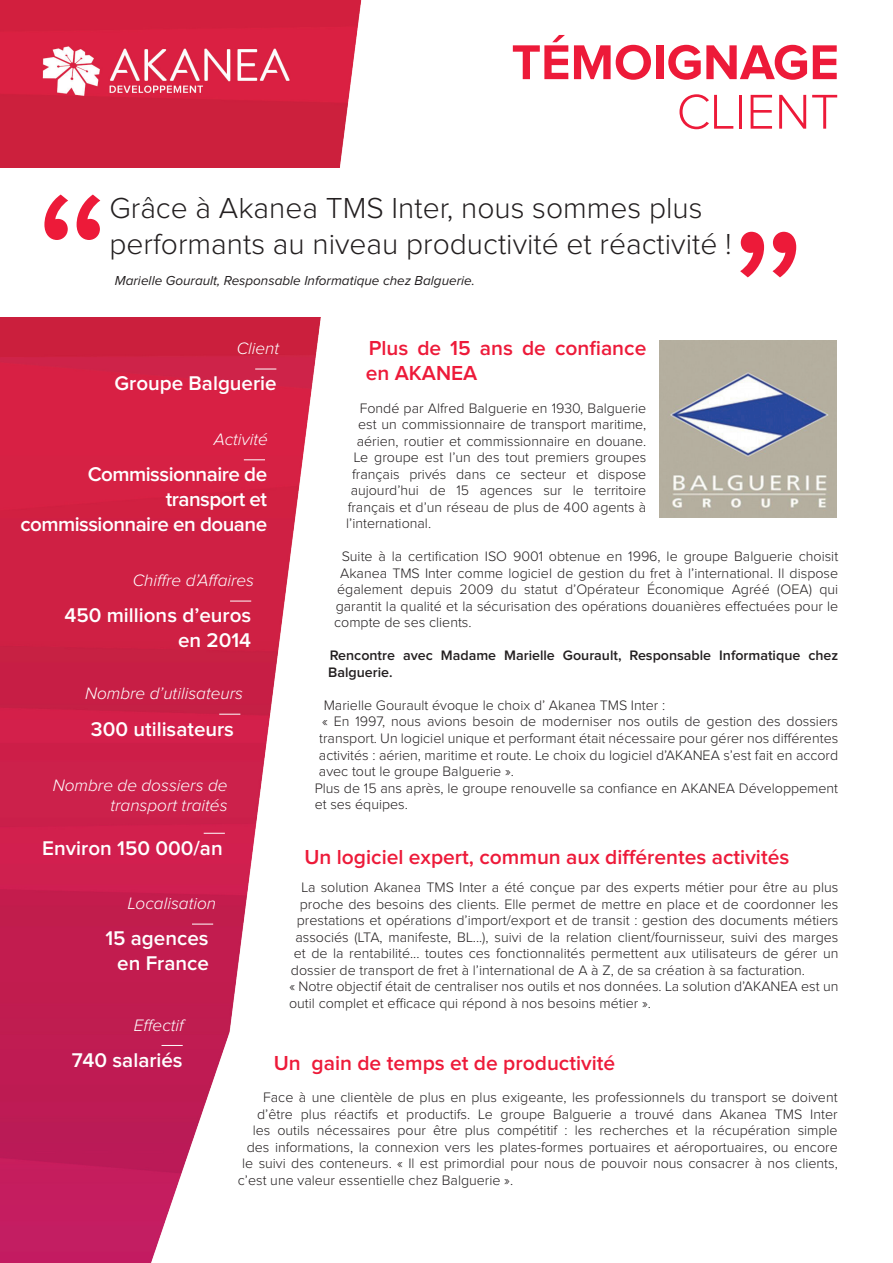
<style>
.page{position:relative;width:893px;height:1263px;background:#fff}
.page>*{position:absolute;margin:0;border:0;box-sizing:border-box;transform-origin:0 0}
.t1{font:700 50.7px "Proxima Nova";color:#ed1a39}
.t2{font:300 50.7px "Proxima Nova";color:#ed1a39}
.t3{font:300 30px/36px "Proxima Nova";color:#231f20}
.t4{font:600 21px/25.2px "Proxima Nova";color:#ed1a39}
.t5{font:600 20.55px "Proxima Nova";color:#fff}
.t6{font:600 20.55px "Proxima Nova";letter-spacing:-.025em;color:#fff}
.t7{font:italic 300 17.1px/20.5px "Proxima Nova";color:#fff;text-align:right}
.t8{font:300 14.25px/16.5px "Proxima Nova";color:#231f20}
.t9{font:600 14.25px "Proxima Nova";color:#231f20}
.t10{font:italic 13.5px "Proxima Nova";color:#231f20}
</style>
<div class="page">
<img style="left:0;top:0;width:362px;height:1263px">
<div style="left:0;top:168px;width:893px;height:149px;background:#fff"></div>
<svg style="left:44px;top:195px;width:56px;height:45px"></svg>
<svg style="left:740px;top:232px;width:56px;height:45px"></svg>
<svg style="left:255px;top:369px;width:21px;height:1px"></svg>
<svg style="left:244px;top:460px;width:21px;height:1px"></svg>
<svg style="left:230px;top:601px;width:21px;height:1px"></svg>
<svg style="left:219px;top:714px;width:21px;height:1px"></svg>
<svg style="left:204px;top:833px;width:21px;height:1px"></svg>
<svg style="left:192px;top:924px;width:21px;height:1px"></svg>
<svg style="left:162px;top:1045px;width:21px;height:1px"></svg>
<svg style="left:201px;top:1031px;width:82px;height:232px"></svg>
<img style="left:659px;top:340px;width:178px;height:178px">
<svg style="left:279px;top:317px;width:83px;height:726px"></svg>
<p class="t1" style="left:512px;top:39px;width:329px">TÉMOIGNAGE</p>
<p class="t2" style="left:677px;top:89px;width:164px">CLIENT</p>
<p class="t3" style="left:109px;top:192px;width:624px">Grâce à Akanea TMS Inter, nous sommes plus performants au niveau productivité et réactivité !</p>
<p class="t10" style="left:115px;top:274px;width:361px">Marielle Gourault, Responsable Informatique chez Balguerie.</p>
<p class="t7" style="left:237px;top:339px;width:44px">Client</p>
<p class="t5" style="left:114px;top:374px;width:164px">Groupe Balguerie</p>
<p class="t7" style="left:214px;top:430px;width:56px">Activité</p>
<p class="t6" style="left:88px;top:465px;width:181px">Commissionnaire de</p>
<p class="t6" style="left:166px;top:490px;width:103px">transport et</p>
<p class="t6" style="left:20px;top:514px;width:248px">commissionnaire en douane</p>
<p class="t7" style="left:133px;top:571px;width:123px">Chiffre d’Affaires</p>
<p class="t5" style="left:64px;top:606px;width:188px">450 millions d’euros</p>
<p class="t5" style="left:178px;top:631px;width:75px">en 2014</p>
<p class="t7" style="left:85px;top:684px;width:160px">Nombre d’utilisateurs</p>
<p class="t5" style="left:91px;top:719px;width:145px">300 utilisateurs</p>
<p class="t7" style="left:53px;top:775px;width:176px">Nombre de dossiers de transport traités</p>
<p class="t5" style="left:42px;top:838px;width:182px">Environ 150 000/an</p>
<p class="t7" style="left:128px;top:894px;width:90px">Localisation</p>
<p class="t5" style="left:105px;top:929px;width:105px">15 agences</p>
<p class="t5" style="left:117px;top:954px;width:93px">en France</p>
<p class="t4" style="left:366px;top:336px;width:282px">Plus de 15 ans de confiance en AKANEA</p>
<p class="t8" style="left:360px;top:401px;width:288px">Fondé par Alfred Balguerie en 1930, Balguerie</p>
<p class="t8" style="left:358px;top:417px;width:290px">est un commissionnaire de transport maritime,</p>
<p class="t8" style="left:357px;top:434px;width:291px">aérien, routier et commissionnaire en douane.</p>
<p class="t8" style="left:354px;top:450px;width:294px">Le groupe est l’un des tout premiers groupes</p>
<p class="t8" style="left:352px;top:467px;width:296px">français privés dans ce secteur et dispose</p>
<p class="t8" style="left:351px;top:483px;width:297px">aujourd’hui de 15 agences sur le territoire</p>
<p class="t8" style="left:348px;top:500px;width:300px">français et d’un réseau de plus de 400 agents à</p>
<p class="t8" style="left:346px;top:516px;width:86px">l’international.</p>
<p class="t8" style="left:342px;top:549px;width:498px">Suite à la certification ISO 9001 obtenue en 1996, le groupe Balguerie choisit</p>
<p class="t8" style="left:340px;top:566px;width:500px">Akanea TMS Inter comme logiciel de gestion du fret à l’international. Il dispose</p>
<p class="t8" style="left:337px;top:582px;width:503px">également depuis 2009 du statut d’Opérateur Économique Agréé (OEA) qui</p>
<p class="t8" style="left:336px;top:599px;width:504px">garantit la qualité et la sécurisation des opérations douanières effectuées pour le</p>
<p class="t8" style="left:334px;top:615px;width:139px">compte de ses clients.</p>
<p class="t9" style="left:330px;top:649px;width:510px">Rencontre avec Madame Marielle Gourault, Responsable Informatique chez</p>
<p class="t9" style="left:328px;top:666px;width:66px">Balguerie.</p>
<p class="t8" style="left:324px;top:698px;width:343px">Marielle Gourault évoque le choix d’ Akanea TMS Inter :</p>
<p class="t8" style="left:319px;top:714px;width:521px;text-align:justify">« En 1997, nous avions besoin de moderniser nos outils de gestion des dossiers transport. Un logiciel unique et performant était nécessaire pour gérer nos différentes activités : aérien, maritime et route. Le choix du logiciel d’AKANEA s’est fait en accord avec tout le groupe Balguerie ».</p>
<p class="t8" style="left:315px;top:780px;width:525px">Plus de 15 ans après, le groupe renouvelle sa confiance en AKANEA Développement et ses équipes.</p>
<p class="t4" style="left:304px;top:845px;width:486px">Un logiciel expert, commun aux différentes activités</p>
<p class="t8" style="left:301px;top:880px;width:538px">La solution Akanea TMS Inter a été conçue par des experts métier pour être au plus</p>
<p class="t8" style="left:300px;top:896px;width:540px">proche des besoins des clients. Elle permet de mettre en place et de coordonner les</p>
<p class="t8" style="left:297px;top:913px;width:543px">prestations et opérations d’import/export et de transit : gestion des documents métiers</p>
<p class="t8" style="left:295px;top:929px;width:545px">associés (LTA, manifeste, BL...), suivi de la relation client/fournisseur, suivi des marges</p>
<p class="t8" style="left:294px;top:946px;width:546px">et de la rentabilité... toutes ces fonctionnalités permettent aux utilisateurs de gérer un</p>
<p class="t8" style="left:291px;top:962px;width:516px">dossier de transport de fret à l’international de A à Z, de sa création à sa facturation.</p>
<p class="t8" style="left:289px;top:979px;width:551px">« Notre objectif était de centraliser nos outils et nos données. La solution d’AKANEA est un outil complet et efficace qui répond à nos besoins métier ».</p>
<p class="t7" style="left:134px;top:1015px;width:51px">Effectif</p>
<p class="t5" style="left:72px;top:1050px;width:113px">740 salariés</p>
<p class="t4" style="left:274px;top:1051px;width:343px">Un gain de temps et de productivité</p>
<p class="t8" style="left:263px;top:1090px;width:576px">Face à une clientèle de plus en plus exigeante, les professionnels du transport se doivent</p>
<p class="t8" style="left:257px;top:1106px;width:582px">d’être plus réactifs et productifs. Le groupe Balguerie a trouvé dans Akanea TMS Inter</p>
<p class="t8" style="left:242px;top:1123px;width:597px;text-align:right">les outils nécessaires pour être plus compétitif : les recherches et la récupération simple des informations, la connexion vers les plates-formes portuaires et aéroportuaires, ou encore le suivi des conteneurs. « Il est primordial pour nous de pouvoir nous consacrer à nos clients,</p>
<p class="t8" style="left:238px;top:1172px;width:277px">c’est une valeur essentielle chez Balguerie ».</p>
</div>
